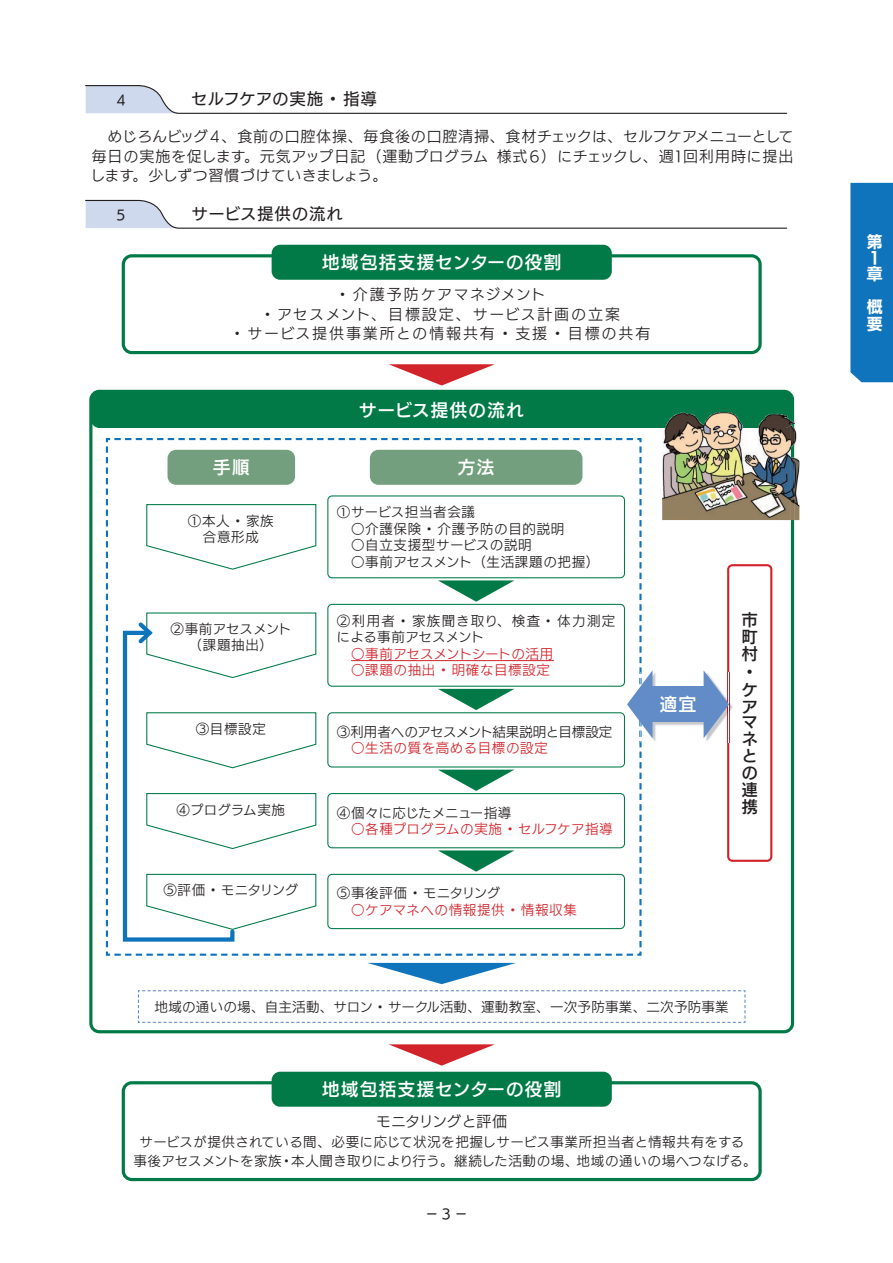
<style>
.page{position:relative;width:893px;height:1263px;background:#fff}
.page>*{position:absolute;margin:0;border:0;box-sizing:border-box;transform-origin:0 0}
.t1{font:18px "UD Kakugo Small Pr 6 N DB";letter-spacing:.05em;color:#fff}
.t2{font:16.5px/17.1px "UD Kakugo Small Pr 6 N DB";color:#231f20}
.t3{font:16.5px "UD Kakugo Small Pr 6 N M";color:#231f20}
.t4{font:16.5px "UD Kakugo Small Pr 6 N M";letter-spacing:.03em;color:#231f20}
.t5{font:16.5px/16.2px "UD Kakugo Small Pr 6 N B";color:#fff}
.t6{font:15px/19.5px "UD Kakugo Small Pr 6 N R";letter-spacing:.05em;color:#231f20;text-align:justify}
.t7{font:15px/19.5px "UD Kakugo Small Pr 6 N R";letter-spacing:.13em;color:#231f20;text-align:center}
.t8{font:15px "UD Kakugo Small Pr 6 N R";letter-spacing:-.02em;color:#231f20}
.t9{font:13.5px/19.5px "UD Kakugo Small Pr 6 N R";letter-spacing:.02em;color:#231f20;text-align:center}
.t10{font:13.5px/16.5px "UD Kakugo Small Pr 6 N R";letter-spacing:.05em;color:#231f20;text-align:center}
.t11{font:13.5px "UD Kakugo Small Pr 6 N R";letter-spacing:.05em;color:#d1232a}
.t12{font:13.5px "UD Kakugo Small Pr 6 N R";color:#231f20}
.t13{font:13.5px/16.5px "UD Kakugo Small Pr 6 N R";letter-spacing:.06em;color:#231f20}
.t14{font:13.5px "UD Kakugo Small Pr 6 N R";letter-spacing:.01em;color:#d1232a}
.t15{font:13.5px "UD Kakugo Small Pr 6 N R";color:#d1232a}
.t16{font:13.5px "UD Kakugo Small Pr 6 N R";letter-spacing:-.03em;color:#231f20}
.t17{font:13.5px "UD Kakugo Small Pr 6 N M";color:#231f20}
</style>
<div class="page">
<svg style="left:89px;top:390px;width:705px;height:643px"></svg>
<svg style="left:85px;top:85px;width:703px;height:29px"></svg>
<svg style="left:85px;top:199px;width:703px;height:30px"></svg>
<div style="left:122px;top:254px;width:640px;height:100px;border:3px solid #017a47;border-radius:9px"></div>
<div style="left:122px;top:1081px;width:640px;height:100px;border:3px solid #017a47;border-radius:9px"></div>
<svg style="left:137px;top:990px;width:609px;height:33px"></svg>
<div style="left:272px;top:245px;width:340px;height:35px;background:#017a47;border-radius:9px"></div>
<div style="left:272px;top:1072px;width:340px;height:35px;background:#017a47;border-radius:9px"></div>
<div style="left:91px;top:391px;width:701px;height:37px;background:#017a47;border-radius:9px"></div>
<svg style="left:389px;top:1044px;width:106px;height:21px"></svg>
<svg style="left:389px;top:364px;width:106px;height:21px"></svg>
<svg style="left:367px;top:963px;width:149px;height:21px"></svg>
<svg style="left:105px;top:437px;width:538px;height:520px"></svg>
<svg style="left:121px;top:612px;width:196px;height:332px"></svg>
<svg style="left:627px;top:446px;width:145px;height:501px"></svg>
<img style="left:662px;top:410px;width:137px;height:110px">
<img style="left:791px;top:410px;width:3px;height:110px">
<img style="left:662px;top:410px;width:130px;height:18px">
<div style="left:850px;top:183px;width:43px;height:199px;background:#1074bc"></div>
<p class="t17" style="left:115px;top:93px;width:15px">４</p>
<p class="t3" style="left:191px;top:90px;width:187px">セルフケアの実施・指導</p>
<p class="t6" style="left:90px;top:128px;width:705px">　めじろんビッグ４、食前の口腔体操、毎食後の口腔清掃、食材チェックは、セルフケアメニューとして毎日の実施を促します。元気アップ日記（運動プログラム 様式６）にチェックし、週１回利用時に提出します。少しずつ習慣づけていきましょう。</p>
<p class="t17" style="left:114px;top:208px;width:15px">５</p>
<p class="t4" style="left:191px;top:204px;width:153px">サービス提供の流れ</p>
<h1 class="t1" style="left:322px;top:252px;width:241px">地域包括支援センターの役割</h1>
<p class="t7" style="left:230px;top:285px;width:422px">・介護予防ケアマネジメント<br>・アセスメント、目標設定、サービス計画の立案<br>・サービス提供事業所との情報共有・支援・目標の共有</p>
<h1 class="t1" style="left:213px;top:457px;width:38px">手順</h1>
<p class="t10" style="left:188px;top:513px;width:87px">①本人・家族合意形成</p>
<p class="t9" style="left:171px;top:621px;width:122px;line-height:16.5px">②事前アセスメント（課題抽出）</p>
<p class="t9" style="left:196px;top:719px;width:72px">③目標設定</p>
<p class="t9" style="left:177px;top:800px;width:110px">④プログラム実施</p>
<p class="t16" style="left:163px;top:883px;width:137px">⑤評価・モニタリング</p>
<h1 class="t1" style="left:359px;top:400px;width:167px">サービス提供の流れ</h1>
<h1 class="t1" style="left:457px;top:457px;width:38px">方法</h1>
<p class="t10" style="left:337px;top:504px;width:264px;text-align:left">①サービス担当者会議<br>　○介護保険・介護予防の目的説明<br>　○自立支援型サービスの説明<br>　○事前アセスメント（生活課題の把握）</p>
<p class="t13" style="left:337px;top:613px;width:280px">②利用者・家族聞き取り、検査・体力測定による事前アセスメント</p>
<p class="t15" style="left:351px;top:646px;width:204px">○事前アセスメントシートの活用</p>
<p class="t11" style="left:351px;top:663px;width:200px">○課題の抽出・明確な目標設定</p>
<p class="t12" style="left:337px;top:724px;width:277px">③利用者へのアセスメント結果説明と目標設定</p>
<p class="t11" style="left:337px;top:741px;width:213px">　○生活の質を高める目標の設定</p>
<p class="t12" style="left:337px;top:805px;width:176px">④個々に応じたメニュー指導</p>
<p class="t14" style="left:337px;top:821px;width:277px">　○各種プログラムの実施・セルフケア指導</p>
<p class="t12" style="left:337px;top:886px;width:165px">⑤事後評価・モニタリング</p>
<p class="t11" style="left:337px;top:902px;width:242px">　○ケアマネへの情報提供・情報収集</p>
<h1 class="t1" style="left:660px;top:694px;width:38px">適宜</h1>
<p class="t2" style="left:741px;top:611px;width:17px">市町村・ケアマネとの連携</p>
<p class="t9" style="left:155px;top:997px;width:576px">地域の通いの場、自主活動、サロン・サークル活動、運動教室、一次予防事業、二次予防事業</p>
<h1 class="t1" style="left:322px;top:1079px;width:241px">地域包括支援センターの役割</h1>
<p class="t8" style="left:376px;top:1113px;width:133px">モニタリングと評価</p>
<p class="t9" style="left:133px;top:1132px;width:625px">サービスが提供されている間、必要に応じて状況を把握しサービス事業所担当者と情報共有をする<br>事後アセスメントを家族・本人聞き取りにより行う。継続した活動の場、地域の通いの場へつなげる。</p>
<p class="t17" style="left:425px;top:1206px;width:44px">−3−</p>
<p class="t5" style="left:866px;top:234px;width:17px">第<br>１章</p>
<p class="t5" style="left:866px;top:299px;width:17px">概要</p>
</div>
